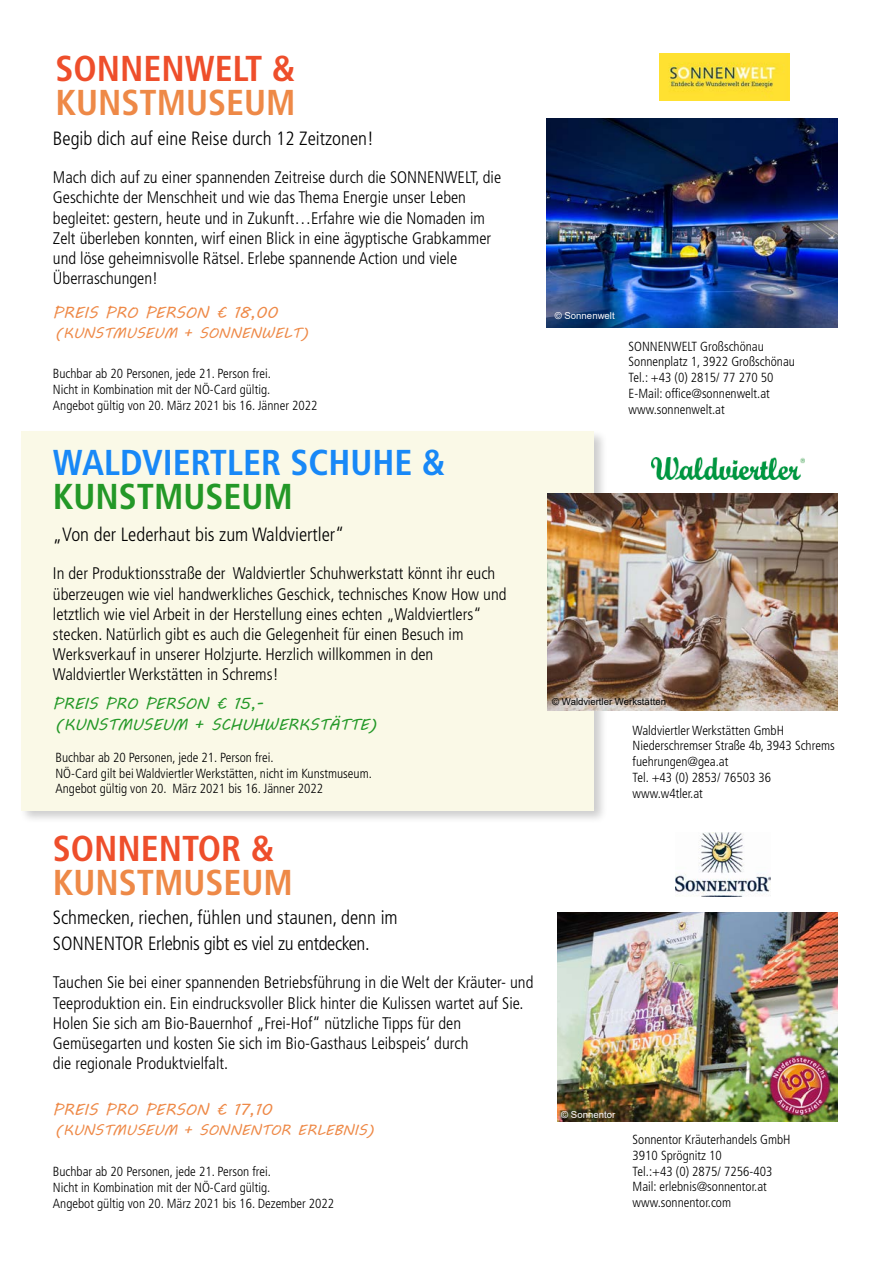
<style>
.page{position:relative;width:893px;height:1263px;background:#fff}
.page>*{position:absolute;margin:0;border:0;box-sizing:border-box;transform-origin:0 0}
.t1{font:700 condensed 36px "Frutiger LT Std";color:#ee8947}
.t2{font:700 condensed 36px "Frutiger LT Std";color:#ee4e2b}
.t3{font:700 condensed 36px "Frutiger LT Std";color:#1888f7}
.t4{font:700 condensed 36px "Frutiger LT Std";color:#239827}
.t5{font:300 condensed 19.2px/26px "Frutiger LT Std";color:#000}
.t6{font:300 condensed 16.8px/20.1px "Frutiger LT Std";color:#000}
.t7{font:15.6px/21.3px "MV Boli";color:#239827}
.t8{font:15.6px "MV Boli";color:#ee8947}
.t9{font:14.4px "MV Boli";color:#ee8947}
.t10{font:300 condensed 13.2px/15.9px "Frutiger LT Std";color:#000}
.t11{font:9.6px "Arial";color:#000}
.t12{font:9.6px "Arial";color:#fdfbfd}
</style>
<div class="page">
<div style="left:20px;top:429px;width:588px;height:396px;background:#000;opacity:.2"></div>
<div style="left:22px;top:431px;width:572px;height:379px;background:#faf9e7"></div>
<img style="left:675px;top:832px;width:96px;height:64px">
<img style="left:547px;top:493px;width:291px;height:217px">
<img style="left:558px;top:912px;width:280px;height:209px">
<img style="left:651px;top:458px;width:154px;height:21px">
<img style="left:547px;top:119px;width:291px;height:208px">
<img style="left:659px;top:53px;width:130px;height:47px">
<h1 class="t2" style="left:55px;top:47px;width:241px">SONNENWELT &amp;</h1>
<h1 class="t1" style="left:55px;top:81px;width:241px">KUNSTMUSEUM</h1>
<p class="t5" style="left:53px;top:126px;width:322px">Begib dich auf eine Reise durch 12 Zeitzonen!</p>
<p class="t6" style="left:53px;top:168px;width:450px">Mach dich auf zu einer spannenden Zeitreise durch die SONNENWELT, die Geschichte der Menschheit und wie das Thema Energie unser Leben begleitet: gestern, heute und in Zukunft…Erfahre wie die Nomaden im Zelt überleben konnten, wirf einen Blick in eine ägyptische Grabkammer und löse geheimnisvolle Rätsel. Erlebe spannende Action und viele Überraschungen!</p>
<p class="t8" style="left:53px;top:301px;width:227px">PREIS PRO PERSON € 18,00</p>
<p class="t9" style="left:55px;top:323px;width:255px">(KUNSTMUSEUM + SONNENWELT)</p>
<p class="t10" style="left:53px;top:366px;width:266px">Buchbar ab 20 Personen, jede 21. Person frei.<br>Nicht in Kombination mit der NÖ-Card gültig.<br>Angebot gültig von 20. März 2021 bis 16. Jänner 2022</p>
<h1 class="t3" style="left:53px;top:441px;width:394px">WALDVIERTLER SCHUHE &amp;</h1>
<h1 class="t4" style="left:53px;top:475px;width:241px">KUNSTMUSEUM</h1>
<p class="t5" style="left:53px;top:522px;width:293px">„Von der Lederhaut bis zum Waldviertler“</p>
<p class="t6" style="left:53px;top:564px;width:455px">In der Produktionsstraße der Waldviertler Schuhwerkstatt könnt ihr euch überzeugen wie viel handwerkliches Geschick, technisches Know How und letztlich wie viel Arbeit in der Herstellung eines echten „Waldviertlers“ stecken. Natürlich gibt es auch die Gelegenheit für einen Besuch im Werksverkauf in unserer Holzjurte. Herzlich willkommen in den Waldviertler Werkstätten in Schrems!</p>
<p class="t7" style="left:53px;top:692px;width:326px">PREIS PRO PERSON € 15,- (KUNSTMUSEUM + SCHUHWERKSTÄTTE)</p>
<p class="t10" style="left:55px;top:749px;width:318px">Buchbar ab 20 Personen, jede 21. Person frei.<br>NÖ-Card gilt bei Waldviertler Werkstätten, nicht im Kunstmuseum.<br>Angebot gültig von 20. März 2021 bis 16. Jänner 2022</p>
<h1 class="t2" style="left:53px;top:827px;width:223px">SONNENTOR &amp;</h1>
<h1 class="t1" style="left:53px;top:861px;width:241px">KUNSTMUSEUM</h1>
<p class="t5" style="left:53px;top:905px;width:346px">Schmecken, riechen, fühlen und staunen, denn im<br>SONNENTOR Erlebnis gibt es viel zu entdecken.</p>
<p class="t6" style="left:53px;top:973px;width:482px">Tauchen Sie bei einer spannenden Betriebsführung in die Welt der Kräuter- und Teeproduktion ein. Ein eindrucksvoller Blick hinter die Kulissen wartet auf Sie.<br>Holen Sie sich am Bio-Bauernhof „Frei-Hof“ nützliche Tipps für den Gemüsegarten und kosten Sie sich im Bio-Gasthaus Leibspeis‘ durch<br>die regionale Produktvielfalt.</p>
<p class="t8" style="left:53px;top:1098px;width:221px">PREIS PRO PERSON € 17,10</p>
<p class="t9" style="left:55px;top:1120px;width:320px">(KUNSTMUSEUM + SONNENTOR ERLEBNIS)</p>
<p class="t10" style="left:53px;top:1164px;width:283px">Buchbar ab 20 Personen, jede 21. Person frei.<br>Nicht in Kombination mit der NÖ-Card gültig.<br>Angebot gültig von 20. März 2021 bis 16. Dezember 2022</p>
<p class="t12" style="left:555px;top:309px;width:61px">© Sonnenwelt</p>
<p class="t10" style="left:629px;top:338px;width:168px">SONNENWELT Großschönau<br>Sonnenplatz 1, 3922 Großschönau<br>Tel.: +43 (0) 2815/ 77 270 50<br>E-Mail: office@sonnenwelt.at www.sonnenwelt.at</p>
<p class="t11" style="left:552px;top:695px;width:115px">© Waldviertler Werkstätten</p>
<p class="t10" style="left:633px;top:722px;width:204px">Waldviertler Werkstätten GmbH<br>Niederschremser Straße 4b, 3943 Schrems fuehrungen@gea.at<br>Tel. +43 (0) 2853/ 76503 36 www.w4tler.at</p>
<p class="t12" style="left:561px;top:1108px;width:56px">© Sonnentor</p>
<p class="t10" style="left:633px;top:1131px;width:159px">Sonnentor Kräuterhandels GmbH<br>3910 Sprögnitz 10<br>Tel.:+43 (0) 2875/ 7256-403<br>Mail: erlebnis@sonnentor.at www.sonnentor.com</p>
</div>
